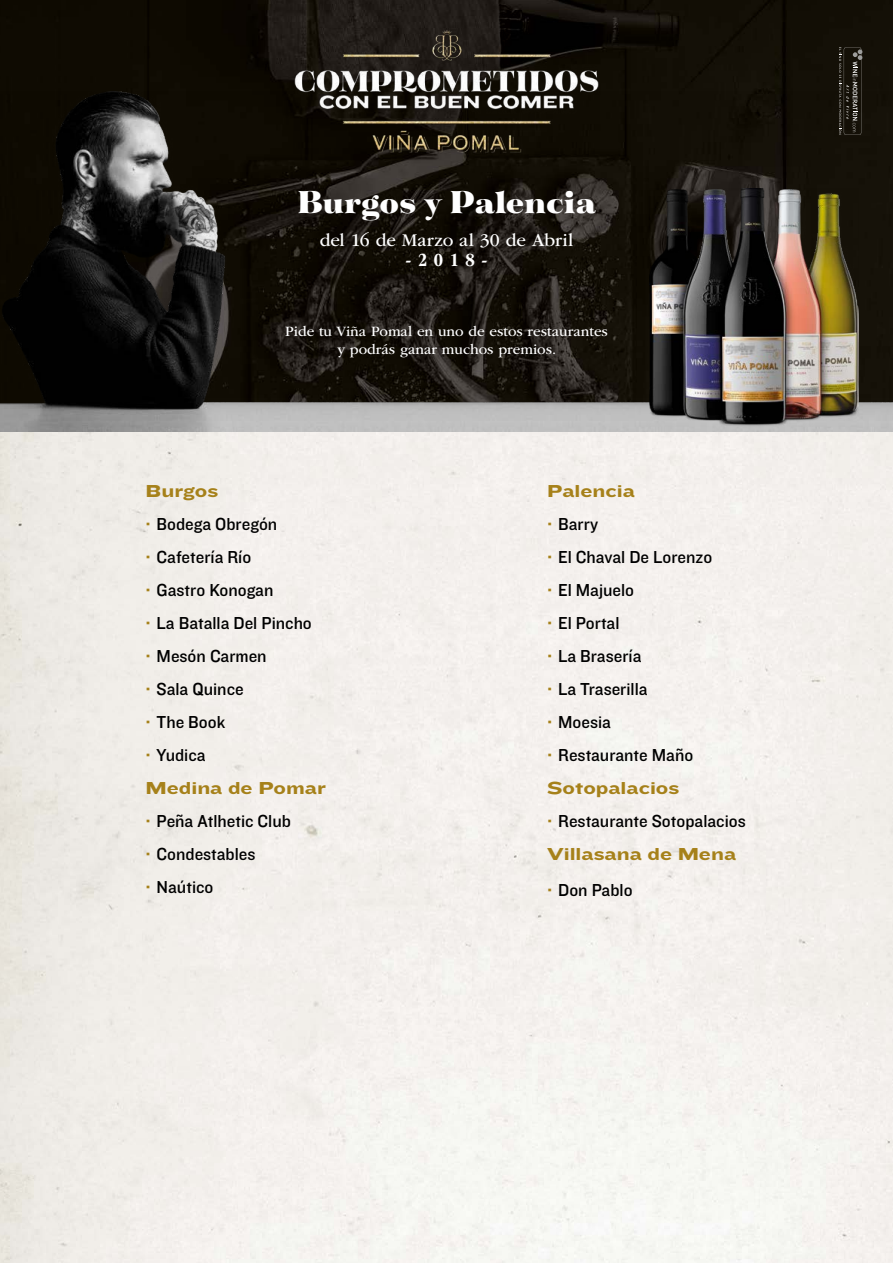
<style>
.page{position:relative;width:893px;height:1263px;background:#fff}
.page>*{position:absolute;margin:0;border:0;box-sizing:border-box;transform-origin:0 0}
.t1{font:900 34.65px "Tenez";color:#fff}
.t2{font:700 condensed 19.35px "ITC Garamond Std";color:#fff}
.t3{font:18.6px "ITC Garamond Std";letter-spacing:.005em;color:#fff}
.t4{font:18px/33px "Knockout HTF31 Junior Middlewt";color:#000}
.t5{font:18px "Knockout HTF54 Sumo";color:#a6811a}
.t6{font:14.85px/17.9px "ITC Garamond Std";color:#fff;text-align:center}
.s1{font-family:"Knockout HTF54 Sumo";color:#a6811a}
</style>
<div class="page">
<img style="left:0;top:0;width:893px;height:91px">
<img style="left:0;top:91px;width:893px;height:341px">
<img style="left:0;top:432px;width:893px;height:831px">
<svg style="left:839px;top:47px;width:23px;height:88px;background:#312d25"></svg>
<img style="left:294px;top:29px;width:305px;height:124px">
<img style="left:649px;top:188px;width:209px;height:239px">
<h1 class="t1" style="left:297px;top:177px;width:300px">Burgos y Palencia</h1>
<p class="t3" style="left:320px;top:230px;width:255px">del 16 de Marzo al 30 de Abril</p>
<p class="t2" style="left:406px;top:249px;width:83px">-2018-</p>
<p class="t6" style="left:285px;top:323px;width:324px">Pide tu Viña Pomal en uno de estos restaurantes y podrás ganar muchos premios.</p>
<p class="t5" style="left:146px;top:481px;width:74px">Burgos</p>
<p class="t4" style="left:146px;top:508px;width:168px"><span class="s1">·</span> Bodega Obregón<br><span class="s1">·</span> Cafetería Río<br><span class="s1">·</span> Gastro Konogan<br><span class="s1">·</span> La Batalla Del Pincho <span class="s1">·</span> Mesón Carmen<br><span class="s1">·</span> Sala Quince<br><span class="s1">·</span> The Book<br><span class="s1">·</span> Yudica</p>
<p class="t5" style="left:146px;top:778px;width:182px">Medina de Pomar</p>
<p class="t4" style="left:146px;top:805px;width:147px"><span class="s1">·</span> Peña Atlhetic Club <span class="s1">·</span> Condestables<br><span class="s1">·</span> Naútico</p>
<p class="t5" style="left:547px;top:481px;width:89px">Palencia</p>
<p class="t4" style="left:547px;top:508px;width:167px"><span class="s1">·</span> Barry<br><span class="s1">·</span> El Chaval De Lorenzo <span class="s1">·</span> El Majuelo<br><span class="s1">·</span> El Portal<br><span class="s1">·</span> La Brasería<br><span class="s1">·</span> La Traserilla<br><span class="s1">·</span> Moesia<br><span class="s1">·</span> Restaurante Maño</p>
<p class="t5" style="left:547px;top:777px;width:134px">Sotopalacios</p>
<p class="t4" style="left:547px;top:805px;width:200px"><span class="s1">·</span> Restaurante Sotopalacios</p>
<p class="t5" style="left:547px;top:843px;width:191px">Villasana de Mena</p>
<p class="t4" style="left:547px;top:874px;width:87px"><span class="s1">·</span> Don Pablo</p>
</div>
